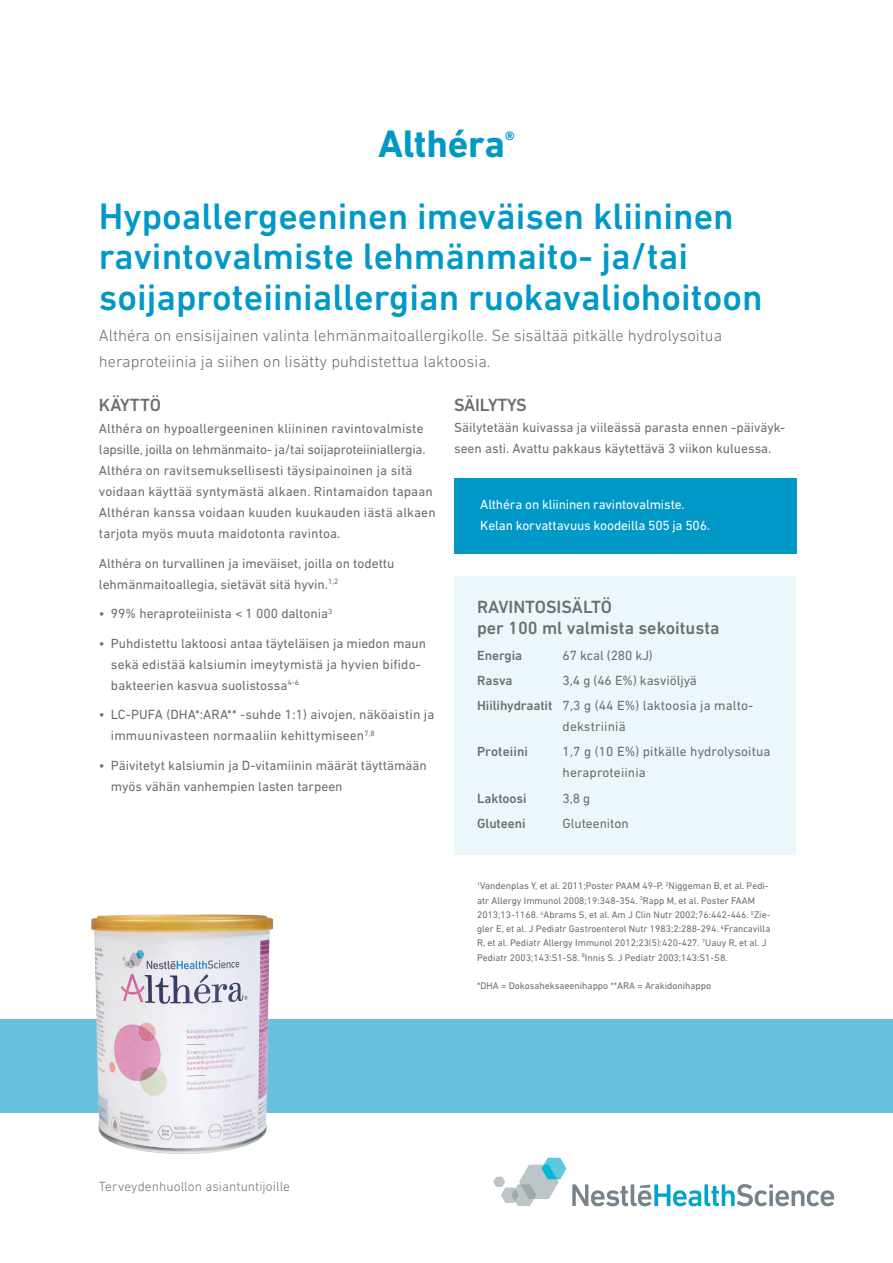
<style>
.page{position:relative;width:893px;height:1263px;background:#fff}
.page>*{position:absolute;margin:0;border:0;box-sizing:border-box;transform-origin:0 0}
.t1{font:700 39px "DIN Next LT Pro";letter-spacing:-.01em;color:#0099c7}
.t2{font:500 37.5px/40.5px "DIN Next LT Pro";color:#0099c7}
.t3{font:500 18px/21px "DIN Next LT Pro";color:#6c6d70}
.t4{font:300 16.5px/25.5px "DIN Next LT Pro";color:#6c6d70}
.t5{font:13.5px/21px "DIN Next LT Pro";color:#6c6d70}
.t6{font:13.5px "DIN Next LT Pro";letter-spacing:-.01em;color:#fff}
.t7{font:500 13.5px "DIN Next LT Pro";letter-spacing:-.005em;color:#6c6d70}
.Brödtext_sid_2{font:300 13.5px "DIN Next LT Pro";letter-spacing:.005em;color:#6c7479}
.t8{font:9.75px/14.2px "DIN Next LT Pro";color:#6c6d70}
.s1{font-weight:500}
</style>
<div class="page">
<div style="left:0;top:1019px;width:893px;height:94px;background:#66c1dd"></div>
<svg style="left:572px;top:1184px;width:262px;height:22px"></svg>
<svg style="left:493px;top:1158px;width:73px;height:48px"></svg>
<div style="left:454px;top:577px;width:341px;height:278px;background:#ebf7fa"></div>
<div style="left:454px;top:478px;width:342px;height:76px;background:#0099c7"></div>
<img style="left:91px;top:914px;width:182px;height:239px">
<p class="t1" style="left:378px;top:121px;width:138px">Althéra<sup>®</sup></p>
<p class="t2" style="left:99px;top:195px;width:665px">Hypoallergeeninen imeväisen kliininen ravintovalmiste lehmänmaito- ja/tai soijaproteiiniallergian ruokavaliohoitoon</p>
<p class="t4" style="left:99px;top:323px;width:625px">Althéra on ensisijainen valinta lehmänmaitoallergikolle. Se sisältää pitkälle hydrolysoitua heraproteiinia ja siihen on lisätty puhdistettua laktoosia.</p>
<p class="t3" style="left:99px;top:394px;width:64px">KÄYTTÖ</p>
<p class="t5" style="left:99px;top:418px;width:338px">Althéra on hypoallergeeninen kliininen ravintovalmiste lapsille, joilla on lehmänmaito- ja/tai soijaproteiiniallergia.<br>Althéra on ravitsemuksellisesti täysipainoinen ja sitä voidaan käyttää syntymästä alkaen. Rintamaidon tapaan Althéran kanssa voidaan kuuden kuukauden iästä alkaen tarjota myös muuta maidotonta ravintoa.</p>
<p class="t5" style="left:99px;top:552px;width:297px">Althéra on turvallinen ja imeväiset, joilla on todettu lehmänmaitoallegia, sietävät sitä hyvin.<sup>1,2</sup></p>
<p class="t5" style="left:99px;top:603px;width:235px">• 99% heraproteiinista &lt; 1 000 daltonia<sup>3</sup></p>
<p class="t5" style="left:111px;top:632px;width:317px;text-indent:-12px">• Puhdistettu laktoosi antaa täyteläisen ja miedon maun sekä edistää kalsiumin imeytymistä ja hyvien bifido&shy;bakteerien kasvua suolistossa<sup>4-6</sup></p>
<p class="t5" style="left:111px;top:704px;width:325px;text-indent:-12px">• LC-PUFA (DHA*:ARA** -suhde 1:1) aivojen, näköaistin ja immuunivasteen normaaliin kehittymiseen<sup>7,8</sup></p>
<p class="t5" style="left:111px;top:754px;width:317px;text-indent:-12px">• Päivitetyt kalsiumin ja D-vitamiinin määrät täyttämään myös vähän vanhempien lasten tarpeen</p>
<p class="t3" style="left:454px;top:394px;width:74px">SÄILYTYS</p>
<p class="t5" style="left:454px;top:416px;width:333px">Säilytetään kuivassa ja viileässä parasta ennen -päiväyk&shy;seen asti. Avattu pakkaus käytettävä 3 viikon kuluessa.</p>
<p class="t6" style="left:480px;top:497px;width:206px">Althéra on kliininen ravintovalmiste.</p>
<p class="t6" style="left:480px;top:518px;width:231px">Kelan korvattavuus koodeilla 505 ja 506.</p>
<p class="t3" style="left:477px;top:596px;width:244px">RAVINTOSISÄLTÖ<br>per 100 ml valmista sekoitusta</p>
<p class="t7" style="left:477px;top:647px;width:47px">Energia</p>
<p class="t5" style="left:563px;top:644px;width:92px">67 kcal (280 kJ)</p>
<p class="t7" style="left:477px;top:672px;width:37px">Rasva</p>
<p class="t5" style="left:563px;top:669px;width:136px">3,4 g (46 E%) kasviöljyä</p>
<p class="t5" style="left:563px;top:695px;width:192px;text-indent:-86px"><span class="s1">Hiilihydraatit</span> 7,3 g (44 E%) laktoosia ja malto&shy;dekstriiniä</p>
<p class="t7" style="left:477px;top:744px;width:53px">Proteiini</p>
<p class="t5" style="left:563px;top:741px;width:209px">1,7 g (10 E%) pitkälle hydrolysoitua heraproteiinia</p>
<p class="t7" style="left:477px;top:790px;width:51px">Laktoosi</p>
<p class="t5" style="left:563px;top:787px;width:29px">3,8 g</p>
<p class="t7" style="left:477px;top:815px;width:50px">Gluteeni</p>
<p class="t5" style="left:563px;top:812px;width:68px">Gluteeniton</p>
<p class="Brödtext_sid_2" style="left:99px;top:1178px;width:193px">Terveydenhuollon asiantuntijoille</p>
<p class="t8" style="left:477px;top:879px;width:295px"><sup>1</sup>Vandenplas Y, et al. 2011;Poster PAAM 49-P. <sup>2</sup>Niggeman B, et al. Pedi&shy;atr Allergy Immunol 2008;19:348-354. <sup>3</sup>Rapp M, et al. Poster FAAM 2013;13-1168. <sup>4</sup>Abrams S, et al. Am J Clin Nutr 2002;76:442-446. <sup>5</sup>Zie&shy;gler E, et al. J Pediatr Gastroenterol Nutr 1983;2:288-294. <sup>6</sup>Francavilla R, et al. Pediatr Allergy Immunol 2012;23(5):420-427. <sup>7</sup>Uauy R, et al. J Pediatr 2003;143:S1-S8. <sup>8</sup>Innis S. J Pediatr 2003;143:S1-S8.</p>
<p class="t8" style="left:477px;top:979px;width:235px">*DHA = Dokosaheksaeenihappo **ARA = Arakidonihappo</p>
</div>
